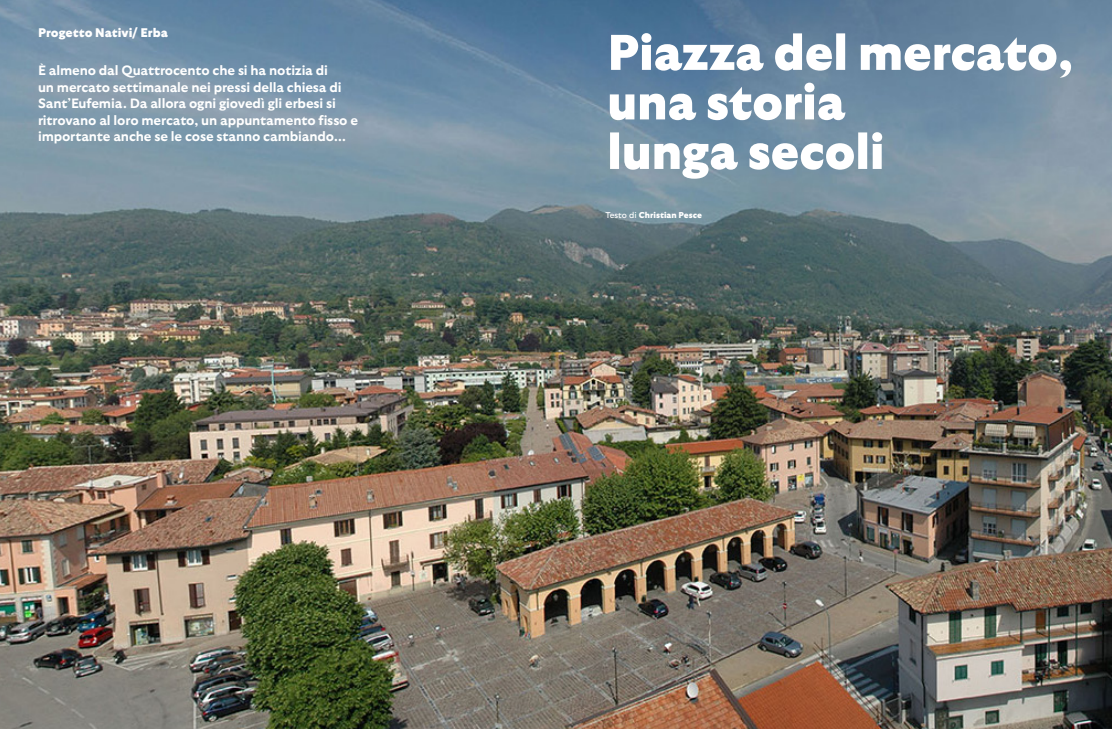
<style>
.page{position:relative;width:1112px;height:729px;background:#fff}
.page>*{position:absolute;margin:0;border:0;box-sizing:border-box;transform-origin:0 0}
.Titolo_50{font:900 50px/49.5px "GT Ultra";letter-spacing:-.01em;color:#fff}
.Sezione_in_nav{font:700 13.5px/16.5px "GT Ultra";letter-spacing:-.01em;color:#fff}
.Sezione_in_nav-2{font:900 12.5px "GT Ultra";color:#fff}
.Autore{font:900 8.5px "GT Ultra";color:#fff}
.s1{font-weight:400}
</style>
<div class="page">
<img style="left:0;top:0;width:1111px;height:729px">
<p class="Sezione_in_nav-2" style="left:38px;top:26px;width:131px">Progetto Nativi/ Erba</p>
<p class="Titolo_50" style="left:607px;top:28px;width:467px">Piazza del mercato, una storia</p>
<p class="Titolo_50" style="left:607px;top:127px;width:279px">lunga secoli</p>
<p class="Autore" style="left:605px;top:211px;width:98px"><span class="s1">Testo di</span> Christian Pesce</p>
<p class="Sezione_in_nav" style="left:38px;top:63px;width:321px">È almeno dal Quattrocento che si ha notizia di<br>un mercato settimanale nei pressi della chiesa di Sant’Eufemia. Da allora ogni giovedì gli erbesi si ritrovano al loro mercato, un appuntamento fisso e importante anche se le cose stanno cambiando...</p>
</div>
